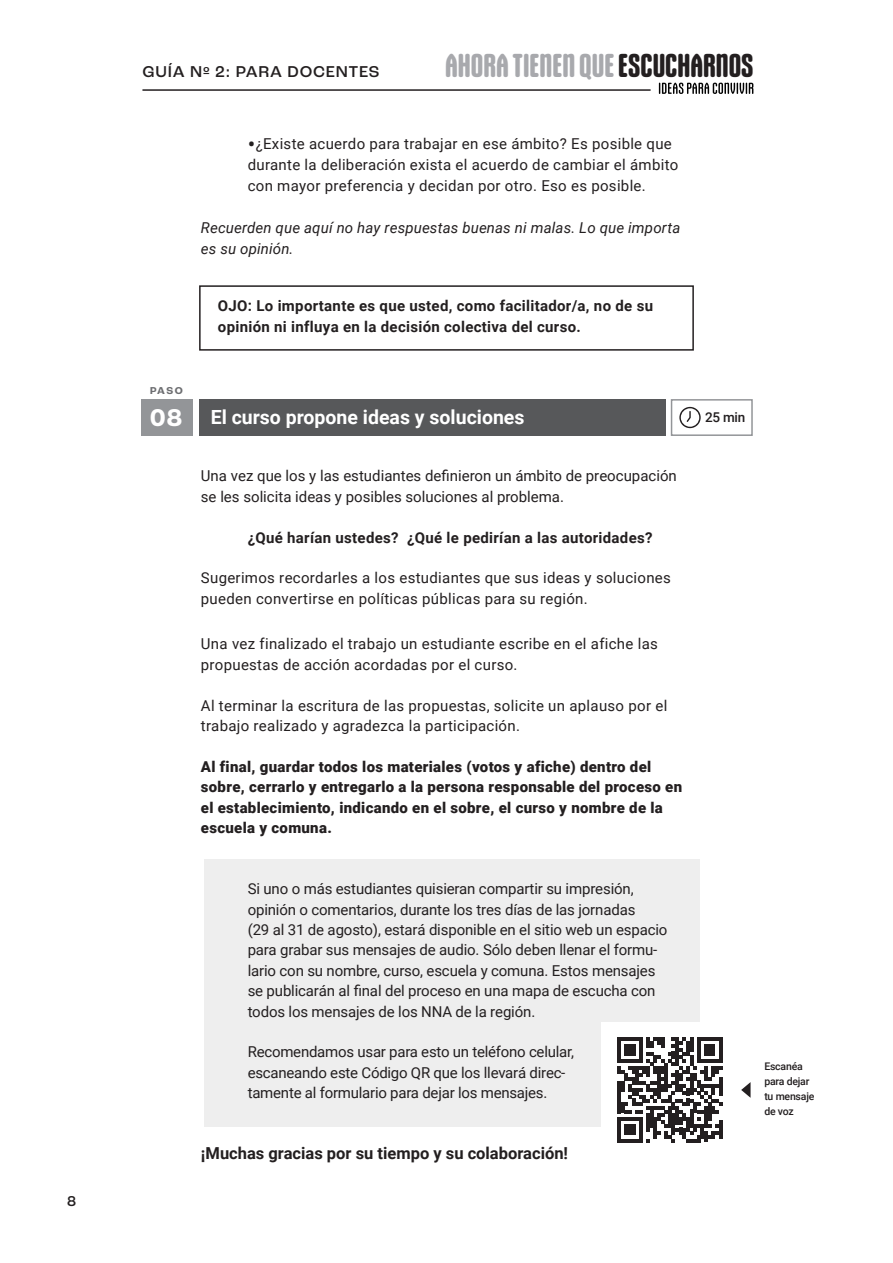
<style>
.page{position:relative;width:893px;height:1263px;background:#fff}
.page>*{position:absolute;margin:0;border:0;box-sizing:border-box;transform-origin:0 0}
.t1{font:700 31.5px "Gothiks Round";color:#a8a9ad}
.t2{font:700 25.5px "Roc Grotesk";color:#fff}
.t3{font:700 19.5px "Roboto";color:#fff}
.t4{font:700 16.5px "Roboto";color:#231f20}
.t5{font:500 16.5px "Roc Grotesk";letter-spacing:.05em;color:#231f20}
.t6{font:15px/20.4px "Roboto";color:#231f20}
.t7{font:15px/20.4px "Roboto";letter-spacing:.02em;color:#231f20}
.t8{font:900 15px/20.4px "Roboto";letter-spacing:.02em;color:#231f20}
.t9{font:700 15px/21px "Roboto";letter-spacing:.02em;color:#231f20}
.t10{font:italic 15px/21px "Roboto";letter-spacing:.01em;color:#231f20}
.t11{font:500 15px "Roc Grotesk";color:#231f20}
.t12{font:500 13.5px "Roboto";color:#231f20}
.t13{font:500 10.5px "Roboto";letter-spacing:-.02em;color:#231f20}
.t14{font:700 10.5px "Roc Grotesk";color:#6c6d70}
.s1{color:#231f20}
.s2{font-size:22.5px}
</style>
<div class="page">
<div style="left:204px;top:859px;width:495px;height:268px;background:#eee"></div>
<div style="left:602px;top:1023px;width:136px;height:136px;background:#fff"></div>
<div style="left:142px;top:399px;width:51px;height:37px;background:#939598"></div>
<div style="left:200px;top:399px;width:466px;height:37px;background:#57585a"></div>
<div style="left:671px;top:399px;width:82px;height:37px;background:#fff;border:2px solid #939598"></div>
<svg style="left:679px;top:407px;width:22px;height:21px"></svg>
<div style="left:199px;top:285px;width:495px;height:66px;border:2px solid #231f20"></div>
<hr style="left:142px;top:89px;width:509px;height:2px;background:#231f20">
<svg style="left:659px;top:83px;width:94px;height:11px"></svg>
<svg style="left:617px;top:1037px;width:105px;height:105px"></svg>
<hr style="left:719px;top:1120px;width:3px;height:19px;background:#231f20">
<svg style="left:741px;top:1082px;width:9px;height:16px"></svg>
<p class="t11" style="left:67px;top:1191px;width:11px">8</p>
<p class="t5" style="left:142px;top:62px;width:239px">GUÍA Nº 2: PARA DOCENTES</p>
<p class="t1" style="left:445px;top:47px;width:310px">AHORA TIENEN QUE <span class="s1">ESCUCHARNOS</span></p>
<p class="t7" style="left:248px;top:133px;width:432px;line-height:21px"><span class="s2">•</span>¿Existe acuerdo para trabajar en ese ámbito? Es posible que durante la deliberación exista el acuerdo de cambiar el ámbito con mayor preferencia y decidan por otro. Eso es posible.</p>
<p class="t10" style="left:201px;top:217px;width:481px">Recuerden que aquí no hay respuestas buenas ni malas. Lo que importa es su opinión.</p>
<p class="t14" style="left:150px;top:384px;width:34px">PASO</p>
<p class="t9" style="left:218px;top:295px;width:437px">OJO: Lo importante es que usted, como facilitador/a, no de su opinión ni influya en la decisión colectiva del curso.</p>
<p class="t2" style="left:150px;top:402px;width:34px">08</p>
<p class="t3" style="left:211px;top:404px;width:315px">El curso propone ideas y soluciones</p>
<p class="t6" style="left:201px;top:465px;width:477px">Una vez que los y las estudiantes definieron un ámbito de preocupación</p>
<p class="t6" style="left:201px;top:486px;width:365px">se les solicita ideas y posibles soluciones al problema.</p>
<p class="t9" style="left:248px;top:526px;width:406px">¿Qué harían ustedes? ¿Qué le pedirían a las autoridades?</p>
<p class="t7" style="left:201px;top:567px;width:471px">Sugerimos recordarles a los estudiantes que sus ideas y soluciones pueden convertirse en políticas públicas para su región.</p>
<p class="t7" style="left:201px;top:633px;width:458px">Una vez finalizado el trabajo un estudiante escribe en el afiche las propuestas de acción acordadas por el curso.</p>
<p class="t7" style="left:201px;top:694px;width:468px">Al terminar la escritura de las propuestas, solicite un aplauso por el trabajo realizado y agradezca la participación.</p>
<p class="t8" style="left:201px;top:756px;width:483px">Al final, guardar todos los materiales (votos y afiche) dentro del sobre, cerrarlo y entregarlo a la persona responsable del proceso en el establecimiento, indicando en el sobre, el curso y nombre de la escuela y comuna.</p>
<p class="t6" style="left:248px;top:878px;width:387px">Si uno o más estudiantes quisieran compartir su impresión,</p>
<p class="t6" style="left:248px;top:898px;width:389px">opinión o comentarios, durante los tres días de las jornadas</p>
<p class="t6" style="left:248px;top:919px;width:421px">(29 al 31 de agosto), estará disponible en el sitio web un espacio para grabar sus mensajes de audio. Sólo deben llenar el formu&shy;lario con su nombre, curso, escuela y comuna. Estos mensajes se publicarán al final del proceso en una mapa de escucha con todos los mensajes de los NNA de la región.</p>
<p class="t6" style="left:248px;top:1041px;width:328px">Recomendamos usar para esto un teléfono celular, escaneando este Código QR que los llevará direc&shy;tamente al formulario para dejar los mensajes.</p>
<p class="t4" style="left:201px;top:1142px;width:369px">¡Muchas gracias por su tiempo y su colaboración!</p>
<p class="t12" style="left:705px;top:408px;width:42px">25 min</p>
<p class="t13" style="left:764px;top:1059px;width:40px">Escanéa</p>
<p class="t13" style="left:764px;top:1074px;width:47px">para dejar</p>
<p class="t13" style="left:764px;top:1089px;width:52px">tu mensaje</p>
<p class="t13" style="left:764px;top:1104px;width:31px">de voz</p>
</div>
